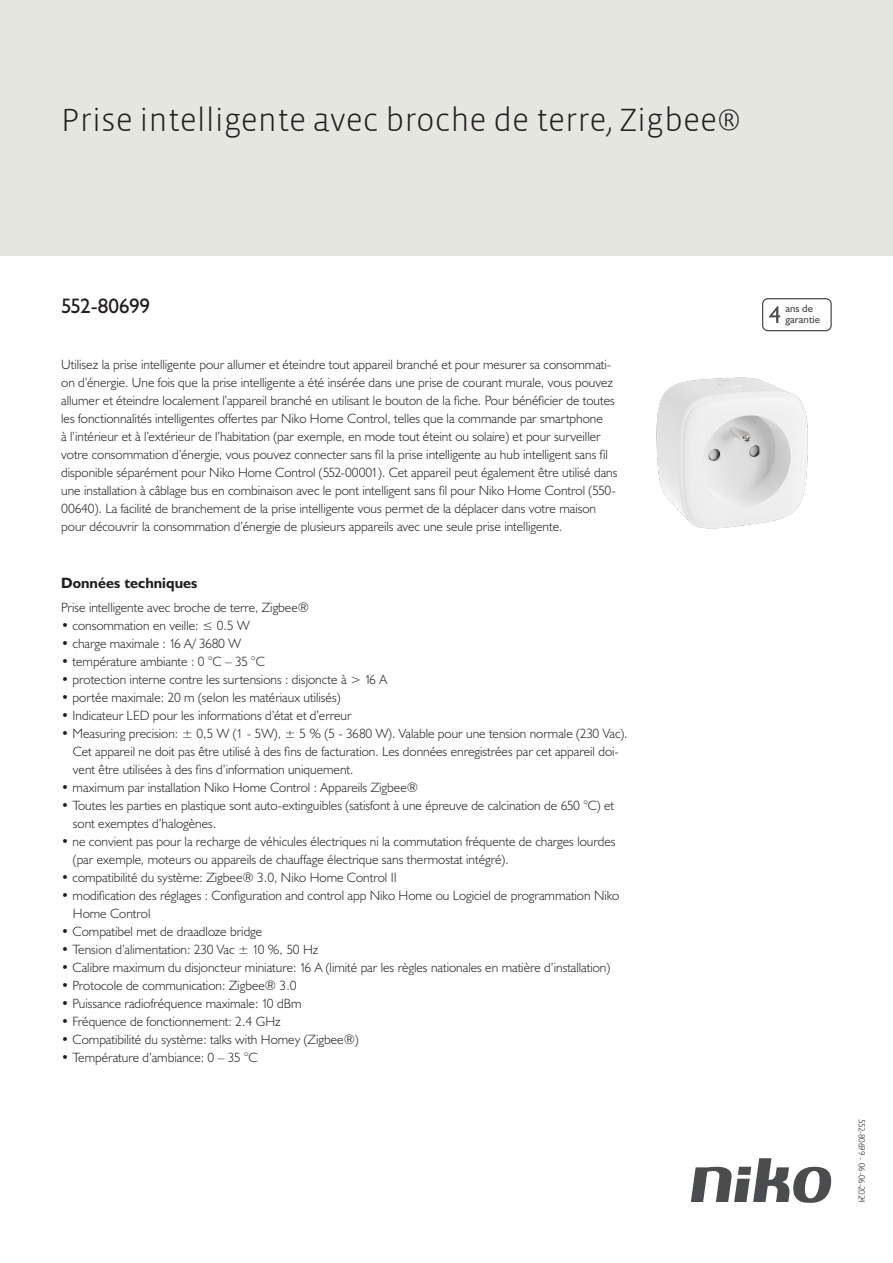
<style>
.page{position:relative;width:893px;height:1263px;background:#fff}
.page>*{position:absolute;margin:0;border:0;box-sizing:border-box;transform-origin:0 0}
.Title_datasheets{font:300 33px "Vista Sans";color:#231f20}
.Article_number{font:21px "Humanist 521 BT";letter-spacing:-.02em;color:#231f20}
.Titles_parts{font:700 15px "Humanist 521 BT";color:#231f20}
.USP_Bullets{font:300 13.5px/18px "Humanist 521 BT";color:#231f20}
.Platte_tekst_CAB{font:300 13.5px/18px "Humanist 521 BT";color:#231f20}
.t1{font:10.8px/10.8px "Humanist 521 BT";color:#4b4c4d}
.Revision{font:300 9px "Humanist 521 BT";letter-spacing:-.03em;color:#231f20}
</style>
<div class="page">
<svg style="left:691px;top:1158px;width:141px;height:45px"></svg>
<div style="left:0;top:0;width:893px;height:255px;background:#e6e6e0"></div>
<svg style="left:762px;top:298px;width:70px;height:33px"></svg>
<img style="left:656px;top:377px;width:152px;height:152px">
<p class="Title_datasheets" style="left:61px;top:100px;width:681px">Prise intelligente avec broche de terre, Zigbee®</p>
<p class="Article_number" style="left:61px;top:293px;width:90px">552-80699</p>
<p class="t1" style="left:785px;top:303px;width:36px">ans de garantie</p>
<p class="Platte_tekst_CAB" style="left:61px;top:355px;width:558px">Utilisez la prise intelligente pour allumer et éteindre tout appareil branché et pour mesurer sa consommati&shy;on d’énergie. Une fois que la prise intelligente a été insérée dans une prise de courant murale, vous pouvez allumer et éteindre localement l’appareil branché en utilisant le bouton de la fiche. Pour bénéficier de toutes les fonctionnalités intelligentes offertes par Niko Home Control, telles que la commande par smartphone<br>à l’intérieur et à l’extérieur de l’habitation (par exemple, en mode tout éteint ou solaire) et pour surveiller votre consommation d’énergie, vous pouvez connecter sans fil la prise intelligente au hub intelligent sans fil disponible séparément pour Niko Home Control (552-00001). Cet appareil peut également être utilisé dans une installation à câblage bus en combinaison avec le pont intelligent sans fil pour Niko Home Control (550- 00640). La facilité de branchement de la prise intelligente vous permet de la déplacer dans votre maison pour découvrir la consommation d’énergie de plusieurs appareils avec une seule prise intelligente.</p>
<p class="Titles_parts" style="left:61px;top:573px;width:138px">Données techniques</p>
<p class="Platte_tekst_CAB" style="left:61px;top:598px;width:249px">Prise intelligente avec broche de terre, Zigbee®</p>
<p class="USP_Bullets" style="left:61px;top:616px;width:190px">• consommation en veille: ≤ 0.5 W</p>
<p class="USP_Bullets" style="left:61px;top:634px;width:181px">• charge maximale : 16 A/ 3680 W</p>
<p class="USP_Bullets" style="left:61px;top:652px;width:205px">• température ambiante : 0 °C – 35 °C</p>
<p class="USP_Bullets" style="left:61px;top:670px;width:327px">• protection interne contre les surtensions : disjoncte à &gt; 16 A</p>
<p class="USP_Bullets" style="left:61px;top:688px;width:281px">• portée maximale: 20 m (selon les matériaux utilisés)</p>
<p class="USP_Bullets" style="left:61px;top:706px;width:292px">• Indicateur LED pour les informations d’état et d’erreur</p>
<p class="USP_Bullets" style="left:73px;top:724px;width:556px;text-indent:-12px">• Measuring precision: ± 0,5 W (1 - 5W), ± 5 % (5 - 3680 W). Valable pour une tension normale (230 Vac).<br>Cet appareil ne doit pas être utilisé à des fins de facturation. Les données enregistrées par cet appareil doi&shy;vent être utilisées à des fins d’information uniquement.</p>
<p class="USP_Bullets" style="left:61px;top:778px;width:358px">• maximum par installation Niko Home Control : Appareils Zigbee®</p>
<p class="USP_Bullets" style="left:73px;top:796px;width:543px;text-indent:-12px">• Toutes les parties en plastique sont auto-extinguibles (satisfont à une épreuve de calcination de 650 °C) et sont exemptes d’halogènes.</p>
<p class="USP_Bullets" style="left:73px;top:832px;width:544px;text-indent:-12px">• ne convient pas pour la recharge de véhicules électriques ni la commutation fréquente de charges lourdes (par exemple, moteurs ou appareils de chauffage électrique sans thermostat intégré).</p>
<p class="USP_Bullets" style="left:61px;top:868px;width:337px">• compatibilité du système: Zigbee® 3.0, Niko Home Control II</p>
<p class="USP_Bullets" style="left:73px;top:886px;width:548px;text-indent:-12px">• modification des réglages : Configuration and control app Niko Home ou Logiciel de programmation Niko<br>Home Control</p>
<p class="USP_Bullets" style="left:61px;top:922px;width:203px">• Compatibel met de draadloze bridge</p>
<p class="USP_Bullets" style="left:61px;top:940px;width:259px">• Tension d’alimentation: 230 Vac ± 10 %, 50 Hz</p>
<p class="USP_Bullets" style="left:61px;top:958px;width:551px">• Calibre maximum du disjoncteur miniature: 16 A (limité par les règles nationales en matière d’installation)</p>
<p class="USP_Bullets" style="left:61px;top:976px;width:237px">• Protocole de communication: Zigbee® 3.0</p>
<p class="USP_Bullets" style="left:61px;top:994px;width:242px">• Puissance radiofréquence maximale: 10 dBm</p>
<p class="USP_Bullets" style="left:61px;top:1012px;width:221px">• Fréquence de fonctionnement: 2.4 GHz</p>
<p class="USP_Bullets" style="left:61px;top:1030px;width:299px">• Compatibilité du système: talks with Homey (Zigbee®)</p>
<p class="USP_Bullets" style="left:61px;top:1048px;width:198px">• Température d’ambiance: 0 – 35 °C</p>
<p class="Revision" style="left:868px;top:1119px;width:86px;rotate:90deg">552-80699 - 06-06-2024</p>
</div>
